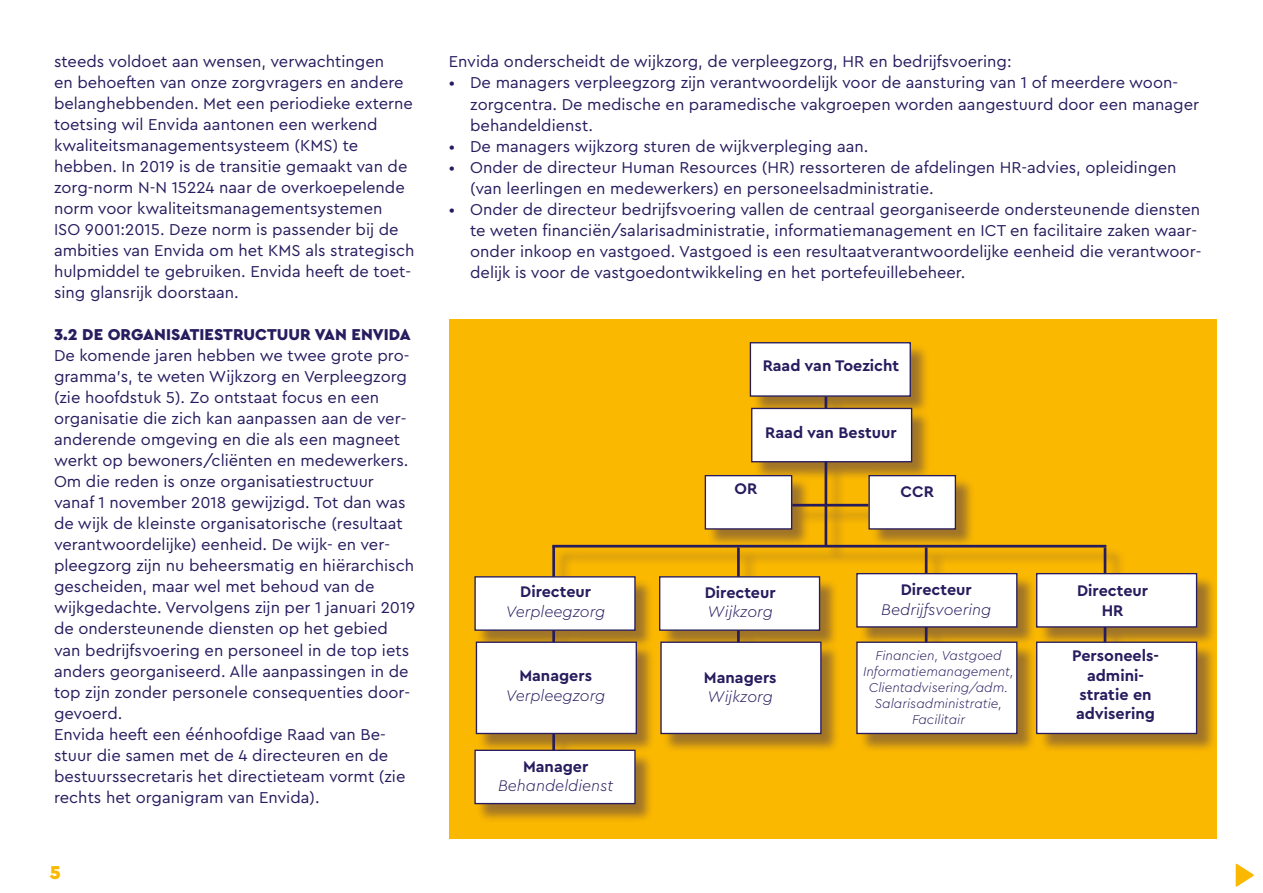
<style>
.page{position:relative;width:1263px;height:893px;background:#fff}
.page>*{position:absolute;margin:0;border:0;box-sizing:border-box;transform-origin:0 0}
.t1{font:900 19.5px "Cera Pro";color:#fbb800}
.t2{font:16.5px/21px "Cera Pro";color:#271c5e}
.t3{font:900 16.5px "Cera Pro";color:#271c5e}
.t4{font:700 16.05px/19.4px "Cera Pro";color:#271c5e;text-align:center}
.t5{font:italic 300 16.05px "Cera Pro";color:#271c5e}
.t6{font:italic 300 13.35px/16px "Cera Pro";color:#271c5e;text-align:center}
</style>
<div class="page">
<div style="left:449px;top:320px;width:767px;height:519px;background:#fbb800"></div>
<div style="left:477px;top:345px;width:739px;height:478px;background:#271c5e;opacity:.43"></div>
<hr style="left:1104px;top:547px;width:2px;height:127px;background:#271c5e">
<hr style="left:925px;top:547px;width:2px;height:127px;background:#271c5e">
<hr style="left:737px;top:547px;width:3px;height:127px;background:#271c5e">
<hr style="left:552px;top:546px;width:3px;height:219px;background:#271c5e">
<div style="left:474px;top:750px;width:162px;height:54px;background:#fff;border:1px solid #271c5e"></div>
<hr style="left:824px;top:397px;width:3px;height:149px;background:#271c5e">
<div style="left:1036px;top:641px;width:161px;height:93px;background:#fff;border:1px solid #271c5e"></div>
<div style="left:856px;top:641px;width:161px;height:93px;background:#fff;border:1px solid #271c5e"></div>
<div style="left:660px;top:641px;width:161px;height:93px;background:#fff;border:1px solid #271c5e"></div>
<div style="left:476px;top:641px;width:161px;height:93px;background:#fff;border:1px solid #271c5e"></div>
<div style="left:1036px;top:573px;width:161px;height:55px;background:#fff;border:1px solid #271c5e"></div>
<div style="left:856px;top:573px;width:161px;height:55px;background:#fff;border:1px solid #271c5e"></div>
<div style="left:659px;top:576px;width:161px;height:55px;background:#fff;border:1px solid #271c5e"></div>
<div style="left:474px;top:576px;width:162px;height:55px;background:#fff;border:1px solid #271c5e"></div>
<div style="left:868px;top:475px;width:88px;height:55px;background:#fff;border:1px solid #271c5e"></div>
<div style="left:705px;top:475px;width:87px;height:55px;background:#fff;border:1px solid #271c5e"></div>
<div style="left:751px;top:408px;width:161px;height:54px;background:#fff;border:1px solid #271c5e"></div>
<div style="left:750px;top:342px;width:161px;height:55px;background:#fff;border:1px solid #271c5e"></div>
<hr style="left:552px;top:545px;width:554px;height:2px;background:#271c5e">
<hr style="left:792px;top:504px;width:76px;height:2px;background:#271c5e">
<svg style="left:1236px;top:863px;width:18px;height:24px"></svg>
<p class="t2" style="left:54px;top:51px;width:362px">steeds voldoet aan wensen, verwachtingen<br>en behoeften van onze zorgvragers en andere belanghebbenden. Met een periodieke externe toetsing wil Envida aantonen een werkend kwaliteitsmanagementsysteem (KMS) te hebben. In 2019 is de transitie gemaakt van de zorg-norm N-N 15224 naar de overkoepelende norm voor kwaliteitsmanagementsystemen<br>ISO 9001:2015. Deze norm is passender bij de ambities van Envida om het KMS als strategisch hulpmiddel te gebruiken. Envida heeft de toet&shy;sing glansrijk doorstaan.</p>
<p class="t3" style="left:54px;top:324px;width:358px">3.2 DE ORGANISATIESTRUCTUUR VAN ENVIDA</p>
<p class="t2" style="left:54px;top:345px;width:363px">De komende jaren hebben we twee grote pro&shy;gramma’s, te weten Wijkzorg en Verpleegzorg (zie hoofdstuk 5). Zo ontstaat focus en een organisatie die zich kan aanpassen aan de ver&shy;anderende omgeving en die als een magneet werkt op bewoners/cliënten en medewerkers.<br>Om die reden is onze organisatiestructuur vanaf 1 november 2018 gewijzigd. Tot dan was de wijk de kleinste organisatorische (resultaat verantwoordelijke) eenheid. De wijk- en ver&shy;pleegzorg zijn nu beheersmatig en hiërarchisch gescheiden, maar wel met behoud van de wijkgedachte. Vervolgens zijn per 1 januari 2019 de ondersteunende diensten op het gebied van bedrijfsvoering en personeel in de top iets anders georganiseerd. Alle aanpassingen in de top zijn zonder personele consequenties door&shy;gevoerd.<br>Envida heeft een éénhoofdige Raad van Be&shy;stuur die samen met de 4 directeuren en de bestuurssecretaris het directieteam vormt (zie rechts het organigram van Envida).</p>
<p class="t1" style="left:50px;top:859px;width:13px">5</p>
<p class="t2" style="left:449px;top:51px;width:564px">Envida onderscheidt de wijkzorg, de verpleegzorg, HR en bedrijfsvoering:</p>
<p class="t2" style="left:470px;top:72px;width:730px;text-indent:-21px">• De managers verpleegzorg zijn verantwoordelijk voor de aansturing van 1 of meerdere woon&shy;zorgcentra. De medische en paramedische vakgroepen worden aangestuurd door een manager behandeldienst.</p>
<p class="t2" style="left:449px;top:135px;width:421px">• De managers wijkzorg sturen de wijkverpleging aan.</p>
<p class="t2" style="left:470px;top:156px;width:708px;text-indent:-21px">• Onder de directeur Human Resources (HR) ressorteren de afdelingen HR-advies, opleidingen (van leerlingen en medewerkers) en personeelsadministratie.</p>
<p class="t2" style="left:470px;top:198px;width:733px;text-indent:-21px">• Onder de directeur bedrijfsvoering vallen de centraal georganiseerde ondersteunende diensten te weten financiën/salarisadministratie, informatiemanagement en ICT en facilitaire zaken waar&shy;onder inkoop en vastgoed. Vastgoed is een resultaatverantwoordelijke eenheid die verantwoor&shy;delijk is voor de vastgoedontwikkeling en het portefeuillebeheer.</p>
<p class="t4" style="left:763px;top:355px;width:138px">Raad van Toezicht</p>
<p class="t4" style="left:765px;top:423px;width:133px">Raad van Bestuur</p>
<p class="t4" style="left:520px;top:581px;width:72px">Directeur</p>
<p class="t5" style="left:506px;top:600px;width:101px">Verpleegzorg</p>
<p class="t4" style="left:519px;top:665px;width:74px">Managers</p>
<p class="t5" style="left:506px;top:684px;width:101px">Verpleegzorg</p>
<p class="t4" style="left:523px;top:756px;width:67px">Manager</p>
<p class="t5" style="left:498px;top:775px;width:117px">Behandeldienst</p>
<p class="t4" style="left:735px;top:479px;width:24px">OR</p>
<p class="t4" style="left:900px;top:482px;width:35px">CCR</p>
<p class="t4" style="left:705px;top:582px;width:72px">Directeur</p>
<p class="t5" style="left:708px;top:601px;width:67px">Wijkzorg</p>
<p class="t4" style="left:901px;top:579px;width:72px">Directeur</p>
<p class="t5" style="left:881px;top:598px;width:112px">Bedrijfsvoering</p>
<p class="t4" style="left:1077px;top:580px;width:72px">Directeur<br>HR</p>
<p class="t4" style="left:704px;top:667px;width:74px">Managers</p>
<p class="t5" style="left:708px;top:686px;width:67px">Wijkzorg</p>
<p class="t6" style="left:863px;top:647px;width:152px">Financien, Vastgoed<br>Informatiemanagement,<br>Clientadvisering/adm.<br>Salarisadministratie,<br>Facilitair</p>
<p class="t4" style="left:1072px;top:645px;width:88px">Personeels&shy;admini&shy;stratie en advisering</p>
</div>
